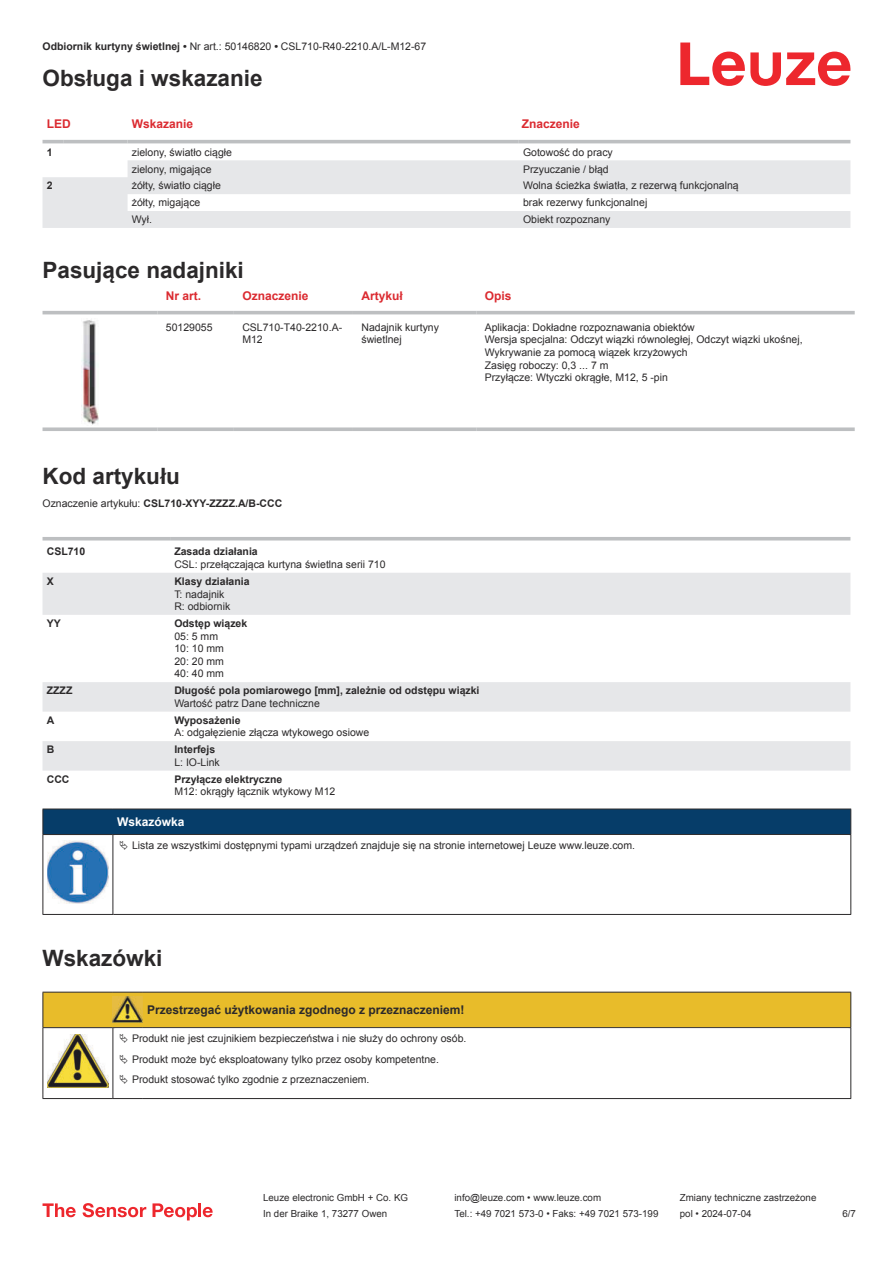
<style>
.page{position:relative;width:893px;height:1263px;background:#fff}
.page>*{position:absolute;margin:0;border:0;box-sizing:border-box;transform-origin:0 0}
.t1{font:700 22.5px "Arial";color:#2b292a}
.t2{font:700 12px "Arial";color:#db2a30}
.t3{font:700 12px "Arial";color:#2b292a}
.t4{font:700 12px "Arial";color:#fff}
.t5{font:10.5px/12.6px "Arial";color:#2b292a}
.t6{font:700 10.5px "Arial";color:#2b292a}
.t7{font:9.75px "Arial";color:#2b292a}
.s1{font-weight:700}
.s2{font-weight:400}
</style>
<div class="page">
<svg style="left:680px;top:43px;width:170px;height:43px"></svg>
<svg style="left:43px;top:143px;width:807px;height:1px"></svg>
<svg style="left:43px;top:160px;width:807px;height:68px;fill:#e6e7e9"></svg>
<hr style="left:43px;top:140px;width:21px;height:3px;background:#bdbfc1">
<hr style="left:64px;top:140px;width:64px;height:3px;background:#bdbfc1">
<hr style="left:128px;top:140px;width:391px;height:3px;background:#bdbfc1">
<hr style="left:519px;top:140px;width:331px;height:3px;background:#bdbfc1">
<svg style="left:43px;top:314px;width:812px;height:101px"></svg>
<hr style="left:43px;top:311px;width:114px;height:3px;background:#bdbfc1">
<hr style="left:157px;top:311px;width:77px;height:3px;background:#bdbfc1">
<hr style="left:234px;top:311px;width:119px;height:3px;background:#bdbfc1">
<hr style="left:353px;top:311px;width:123px;height:3px;background:#bdbfc1">
<hr style="left:476px;top:311px;width:379px;height:3px;background:#bdbfc1">
<svg style="left:43px;top:427px;width:114px;height:4px"></svg>
<svg style="left:157px;top:427px;width:77px;height:4px"></svg>
<svg style="left:234px;top:427px;width:119px;height:4px"></svg>
<svg style="left:353px;top:427px;width:123px;height:4px"></svg>
<svg style="left:476px;top:427px;width:379px;height:4px;background:#c4c6c8"></svg>
<img style="left:82px;top:319px;width:19px;height:106px">
<svg style="left:43px;top:573px;width:807px;height:198px;fill:#e9eaec"></svg>
<hr style="left:43px;top:537px;width:127px;height:3px;background:#bdbfc1">
<hr style="left:170px;top:537px;width:680px;height:3px;background:#bdbfc1">
<svg style="left:43px;top:1203px;width:33px;height:14px"></svg>
<svg style="left:83px;top:1203px;width:63px;height:14px"></svg>
<svg style="left:153px;top:1203px;width:44px;height:17px"></svg>
<hr style="left:198px;top:1203px;width:3px;height:14px;background:#ed272d">
<svg style="left:203px;top:1207px;width:10px;height:10px"></svg>
<svg style="left:44px;top:835px;width:806px;height:79px"></svg>
<hr style="left:43px;top:834px;width:70px;height:1px;background:#2b292a">
<div style="left:43px;top:809px;width:808px;height:25px;background:#063d69"></div>
<hr style="left:113px;top:834px;width:738px;height:1px;background:#2b292a">
<hr style="left:43px;top:835px;width:1px;height:75px;background:#2b292a">
<hr style="left:113px;top:835px;width:1px;height:75px;background:#2b292a">
<hr style="left:850px;top:835px;width:1px;height:75px;background:#2b292a">
<hr style="left:43px;top:914px;width:70px;height:1px;background:#2b292a">
<hr style="left:113px;top:914px;width:738px;height:1px;background:#2b292a">
<img style="left:47px;top:841px;width:61px;height:63px">
<div style="left:115px;top:835px;width:734px;height:21px;background:#fff"></div>
<hr style="left:43px;top:1098px;width:70px;height:1px;background:#2b292a">
<hr style="left:113px;top:1098px;width:30px;height:1px;background:#2b292a">
<hr style="left:143px;top:1098px;width:708px;height:1px;background:#2b292a">
<svg style="left:43px;top:992px;width:808px;height:106px"></svg>
<p class="t5" style="left:43px;top:41px;width:385px"><span class="s1">Odbiornik kurtyny świetlnej •</span> Nr art.: 50146820 <span class="s1">•</span> CSL710-R40-2210.A/L-M12-67</p>
<h1 class="t1" style="left:43px;top:63px;width:222px">Obsługa i wskazanie</h1>
<p class="t2" style="left:47px;top:119px;width:25px">LED</p>
<p class="t2" style="left:132px;top:119px;width:63px">Wskazanie</p>
<p class="t2" style="left:522px;top:119px;width:60px">Znaczenie</p>
<p class="t6" style="left:47px;top:145px;width:7px">1</p>
<p class="t5" style="left:132px;top:146px;width:102px">zielony, światło ciągłe</p>
<p class="t5" style="left:523px;top:146px;width:91px">Gotowość do pracy</p>
<p class="t5" style="left:132px;top:162px;width:81px">zielony, migające</p>
<p class="t5" style="left:523px;top:162px;width:87px">Przyuczanie / błąd</p>
<p class="t6" style="left:47px;top:178px;width:7px">2</p>
<p class="t5" style="left:132px;top:179px;width:91px">żółty, światło ciągłe</p>
<p class="t5" style="left:523px;top:179px;width:217px">Wolna ścieżka światła, z rezerwą funkcjonalną</p>
<p class="t5" style="left:132px;top:196px;width:70px">żółty, migające</p>
<p class="t5" style="left:523px;top:196px;width:126px">brak rezerwy funkcjonalnej</p>
<p class="t5" style="left:132px;top:213px;width:22px">Wył.</p>
<p class="t5" style="left:523px;top:214px;width:89px">Obiekt rozpoznany</p>
<h1 class="t1" style="left:43px;top:254px;width:203px">Pasujące nadajniki</h1>
<p class="t2" style="left:166px;top:287px;width:37px">Nr art.</p>
<p class="t2" style="left:242px;top:291px;width:68px">Oznaczenie</p>
<p class="t2" style="left:361px;top:287px;width:43px">Artykuł</p>
<p class="t2" style="left:485px;top:291px;width:28px">Opis</p>
<p class="t5" style="left:166px;top:321px;width:48px">50129055</p>
<p class="t5" style="left:242px;top:322px;width:101px">CSL710-T40-2210.A-<br>M12</p>
<p class="t5" style="left:361px;top:321px;width:79px">Nadajnik kurtyny świetlnej</p>
<p class="t5" style="left:485px;top:321px;width:319px">Aplikacja: Dokładne rozpoznawania obiektów<br>Wersja specjalna: Odczyt wiązki równoległej, Odczyt wiązki ukośnej, Wykrywanie za pomocą wiązek krzyżowych<br>Zasięg roboczy: 0,3 ... 7 m<br>Przyłącze: Wtyczki okrągłe, M12, 5 -pin</p>
<h1 class="t1" style="left:43px;top:460px;width:139px">Kod artykułu</h1>
<p class="t6" style="left:43px;top:496px;width:241px"><span class="s2">Oznaczenie artykułu:</span> CSL710-XYY-ZZZZ.A/B-CCC</p>
<p class="t6" style="left:47px;top:544px;width:40px">CSL710</p>
<p class="t6" style="left:174px;top:544px;width:85px">Zasada działania</p>
<p class="t5" style="left:174px;top:558px;width:213px">CSL: przełączająca kurtyna świetlna serii 710</p>
<p class="t6" style="left:47px;top:574px;width:9px">X</p>
<p class="t6" style="left:174px;top:574px;width:77px">Klasy działania</p>
<p class="t5" style="left:174px;top:587px;width:58px">T: nadajnik<br>R: odbiornik</p>
<p class="t6" style="left:47px;top:616px;width:16px">YY</p>
<p class="t6" style="left:174px;top:616px;width:74px">Odstęp wiązek</p>
<p class="t5" style="left:174px;top:631px;width:51px">05: 5 mm<br>10: 10 mm<br>20: 20 mm<br>40: 40 mm</p>
<p class="t6" style="left:47px;top:687px;width:27px">ZZZZ</p>
<p class="t6" style="left:174px;top:683px;width:307px">Długość pola pomiarowego [mm], zależnie od odstępu wiązki</p>
<p class="t5" style="left:174px;top:697px;width:147px">Wartość patrz Dane techniczne</p>
<p class="t6" style="left:47px;top:716px;width:9px">A</p>
<p class="t6" style="left:174px;top:713px;width:68px">Wyposażenie</p>
<p class="t5" style="left:174px;top:726px;width:196px">A: odgałęzienie złącza wtykowego osiowe</p>
<p class="t6" style="left:47px;top:746px;width:9px">B</p>
<p class="t6" style="left:174px;top:742px;width:42px">Interfejs</p>
<p class="t5" style="left:174px;top:757px;width:47px">L: IO-Link</p>
<p class="t6" style="left:47px;top:775px;width:24px">CCC</p>
<p class="t6" style="left:174px;top:772px;width:109px">Przyłącze elektryczne</p>
<p class="t5" style="left:174px;top:785px;width:163px">M12: okrągły łącznik wtykowy M12</p>
<p class="t4" style="left:117px;top:813px;width:69px">Wskazówka</p>
<p class="t5" style="left:132px;top:839px;width:505px">Lista ze wszystkimi dostępnymi typami urządzeń znajduje się na stronie internetowej Leuze www.leuze.com.</p>
<h1 class="t1" style="left:43px;top:942px;width:122px">Wskazówki</h1>
<p class="t3" style="left:147px;top:1001px;width:319px">Przestrzegać użytkowania zgodnego z przeznaczeniem!</p>
<p class="t5" style="left:132px;top:1028px;width:336px;line-height:20.2px">Produkt nie jest czujnikiem bezpieczeństwa i nie służy do ochrony osób.<br>Produkt może być eksploatowany tylko przez osoby kompetentne.<br>Produkt stosować tylko zgodnie z przeznaczeniem.</p>
<p class="t7" style="left:263px;top:1191px;width:146px">Leuze electronic GmbH + Co. KG</p>
<p class="t7" style="left:454px;top:1191px;width:148px">info@leuze.com • www.leuze.com</p>
<p class="t7" style="left:680px;top:1191px;width:138px">Zmiany techniczne zastrzeżone</p>
<p class="t7" style="left:263px;top:1207px;width:126px">In der Braike 1, 73277 Owen</p>
<p class="t7" style="left:454px;top:1207px;width:205px">Tel.: +49 7021 573-0 • Faks: +49 7021 573-199</p>
<p class="t7" style="left:680px;top:1207px;width:73px">pol • 2024-07-04</p>
<p class="t7" style="left:842px;top:1210px;width:15px">6 /7</p>
</div>
